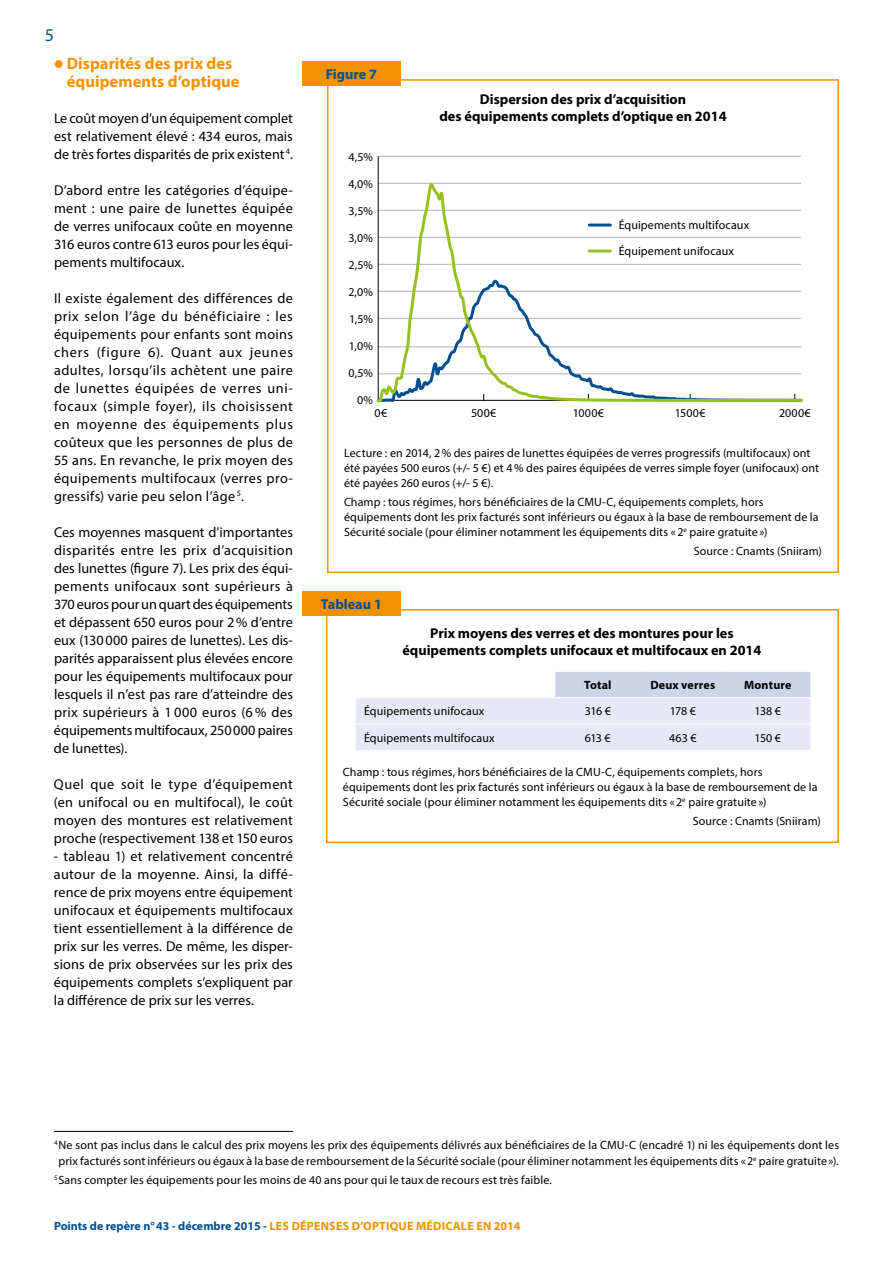
<style>
.page{position:relative;width:893px;height:1263px;background:#fff}
.page>*{position:absolute;margin:0;border:0;box-sizing:border-box;transform-origin:0 0}
.t1{font:18px "Myriad Pro";color:#004f91}
.t2{font:700 16.5px/18px "Myriad Pro";color:#f39200}
.t3{font:14.25px/18px "Myriad Pro";letter-spacing:.005em;color:#000;text-align:justify}
.t4{font:700 14.25px/17.1px "Myriad Pro";color:#000;text-align:center}
.t5{font:700 14.25px "Myriad Pro";color:#004f91}
.t6{font:12px/15px "Myriad Pro";letter-spacing:.01em;color:#000}
.t7{font:700 12px "Myriad Pro";color:#f39200}
.t8{font:700 12px "Myriad Pro";letter-spacing:.015em;color:#000}
.s1{color:#004f91}
</style>
<div class="page">
<hr style="left:54px;top:1131px;width:239px;height:1px;background:#000">
<div style="left:327px;top:79px;width:512px;height:494px;border:2px solid #f39200"></div>
<div style="left:302px;top:61px;width:99px;height:25px;background:#f39200"></div>
<hr style="left:378px;top:156px;width:423px;height:1px;background:#b3b2b2">
<hr style="left:378px;top:156px;width:1px;height:244px;background:#000">
<svg style="left:376px;top:179px;width:427px;height:224px"></svg>
<div style="left:326px;top:609px;width:513px;height:234px;border:2px solid #f39200"></div>
<div style="left:302px;top:591px;width:99px;height:25px;background:#f39200"></div>
<svg style="left:356px;top:672px;width:454px;height:78px"></svg>
<hr style="left:356px;top:697px;width:199px;height:1px;background:#fff">
<hr style="left:555px;top:697px;width:85px;height:1px;background:#fff">
<hr style="left:640px;top:697px;width:85px;height:1px;background:#fff">
<hr style="left:725px;top:697px;width:85px;height:1px;background:#fff">
<hr style="left:356px;top:724px;width:199px;height:1px;background:#fff">
<hr style="left:555px;top:724px;width:85px;height:1px;background:#fff">
<hr style="left:640px;top:724px;width:85px;height:1px;background:#fff">
<hr style="left:725px;top:724px;width:85px;height:1px;background:#fff">
<p class="t1" style="left:45px;top:24px;width:11px">5</p>
<p class="t2" style="left:67px;top:54px;width:174px;text-indent:-13px">● Disparités des prix des équipements d’optique</p>
<p class="t3" style="left:54px;top:109px;width:240px">Le coût moyen d’un équipement complet est relativement élevé : 434 euros, mais de très fortes disparités de prix existent<sup>4</sup>.</p>
<p class="t3" style="left:54px;top:181px;width:240px">D’abord entre les catégories d’équipe&shy;ment : une paire de lunettes équipée de verres unifocaux coûte en moyenne 316 euros contre 613 euros pour les équi&shy;pements multifocaux.</p>
<p class="t3" style="left:54px;top:289px;width:240px">Il existe également des différences de prix selon l’âge du bénéficiaire : les équipements pour enfants sont moins chers (figure 6). Quant aux jeunes adultes, lorsqu’ils achètent une paire de lunettes équipées de verres uni&shy;focaux (simple foyer), ils choisissent en moyenne des équipements plus coûteux que les personnes de plus de 55 ans. En revanche, le prix moyen des équipements multifocaux (verres pro&shy;gressifs) varie peu selon l’âge <sup>5</sup>.</p>
<p class="t3" style="left:54px;top:523px;width:240px">Ces moyennes masquent d’importantes disparités entre les prix d’acquisition des lunettes (figure 7). Les prix des équi&shy;pements unifocaux sont supérieurs à 370 euros pour un quart des équipements et dépassent 650 euros pour 2% d’entre eux (130000 paires de lunettes). Les dis&shy;parités apparaissent plus élevées encore pour les équipements multifocaux pour lesquels il n’est pas rare d’atteindre des prix supérieurs à 1 000 euros (6 % des équipements multifocaux, 250000 paires de lunettes).</p>
<p class="t3" style="left:54px;top:775px;width:240px">Quel que soit le type d’équipement (en unifocal ou en multifocal), le coût moyen des montures est relativement proche (respectivement 138 et 150 euros</p>
<p class="t3" style="left:54px;top:847px;width:240px">- tableau 1) et relativement concentré autour de la moyenne. Ainsi, la diffé&shy;rence de prix moyens entre équipement unifocaux et équipements multifocaux tient essentiellement à la différence de prix sur les verres. De même, les disper&shy;sions de prix observées sur les prix des équipements complets s’expliquent par la différence de prix sur les verres.</p>
<p class="t5" style="left:326px;top:65px;width:53px">Figure 7</p>
<p class="t6" style="left:348px;top:149px;width:26px">4,5%</p>
<p class="t6" style="left:348px;top:176px;width:26px">4,0%</p>
<p class="t6" style="left:349px;top:203px;width:26px">3,5%</p>
<p class="t6" style="left:348px;top:230px;width:26px">3,0%</p>
<p class="t6" style="left:348px;top:257px;width:26px">2,5%</p>
<p class="t6" style="left:348px;top:284px;width:26px">2,0%</p>
<p class="t6" style="left:349px;top:311px;width:25px">1,5%</p>
<p class="t6" style="left:349px;top:338px;width:26px">1,0%</p>
<p class="t6" style="left:349px;top:365px;width:26px">0,5%</p>
<p class="t6" style="left:357px;top:392px;width:17px">0%</p>
<p class="t4" style="left:439px;top:90px;width:289px">Dispersion des prix d’acquisition<br>des équipements complets d’optique en 2014</p>
<p class="t6" style="left:619px;top:217px;width:132px">Équipements multifocaux</p>
<p class="t6" style="left:619px;top:243px;width:117px">Équipement unifocaux</p>
<p class="t6" style="left:375px;top:405px;width:14px">0€</p>
<p class="t6" style="left:471px;top:405px;width:27px">500€</p>
<p class="t6" style="left:573px;top:405px;width:33px">1000€</p>
<p class="t6" style="left:675px;top:405px;width:32px">1500€</p>
<p class="t6" style="left:779px;top:405px;width:33px">2000€</p>
<p class="t6" style="left:344px;top:445px;width:477px">Lecture : en 2014, 2% des paires de lunettes équipées de verres progressifs (multifocaux) ont été payées 500 euros (+/- 5 €) et 4% des paires équipées de verres simple foyer (unifocaux) ont été payées 260 euros (+/- 5 €).</p>
<p class="t6" style="left:344px;top:494px;width:476px">Champ : tous régimes, hors bénéficiaires de la CMU-C, équipements complets, hors équipements dont les prix facturés sont inférieurs ou égaux à la base de remboursement de la<br>Sécurité sociale (pour éliminer notamment les équipements dits «2<sup>e</sup> paire gratuite»)</p>
<p class="t6" style="left:694px;top:543px;width:130px">Source : Cnamts (Sniiram)</p>
<p class="t5" style="left:321px;top:595px;width:62px">Tableau 1</p>
<p class="t4" style="left:402px;top:624px;width:360px">Prix moyens des verres et des montures pour les équipements complets unifocaux et multifocaux en 2014</p>
<p class="t8" style="left:584px;top:677px;width:29px">Total</p>
<p class="t8" style="left:650px;top:677px;width:66px">Deux verres</p>
<p class="t8" style="left:744px;top:677px;width:49px">Monture</p>
<p class="t6" style="left:364px;top:704px;width:122px">Équipements unifocaux</p>
<p class="t6" style="left:585px;top:704px;width:28px">316 €</p>
<p class="t6" style="left:670px;top:704px;width:28px">178 €</p>
<p class="t6" style="left:755px;top:704px;width:28px">138 €</p>
<p class="t6" style="left:364px;top:730px;width:132px">Équipements multifocaux</p>
<p class="t6" style="left:585px;top:730px;width:27px">613 €</p>
<p class="t6" style="left:669px;top:730px;width:29px">463 €</p>
<p class="t6" style="left:755px;top:730px;width:28px">150 €</p>
<p class="t6" style="left:343px;top:764px;width:476px">Champ : tous régimes, hors bénéficiaires de la CMU-C, équipements complets, hors équipements dont les prix facturés sont inférieurs ou égaux à la base de remboursement de la<br>Sécurité sociale (pour éliminer notamment les équipements dits «2<sup>e</sup> paire gratuite»)</p>
<p class="t6" style="left:693px;top:813px;width:130px">Source : Cnamts (Sniiram)</p>
<p class="t6" style="left:54px;top:1136px;width:787px;line-height:16.5px;text-align:center"><sup>4</sup> Ne sont pas inclus dans le calcul des prix moyens les prix des équipements délivrés aux bénéficiaires de la CMU-C (encadré 1) ni les équipements dont les prix facturés sont inférieurs ou égaux à la base de remboursement de la Sécurité sociale (pour éliminer notamment les équipements dits «2<sup>e</sup> paire gratuite »).</p>
<p class="t6" style="left:54px;top:1172px;width:499px"><sup>5</sup> Sans compter les équipements pour les moins de 40 ans pour qui le taux de recours est très faible.</p>
<p class="t7" style="left:54px;top:1218px;width:468px"><span class="s1">Points de repère n°43 - décembre 2015 -</span> LES DÉPENSES D’OPTIQUE MÉDICALE EN 2014</p>
</div>
